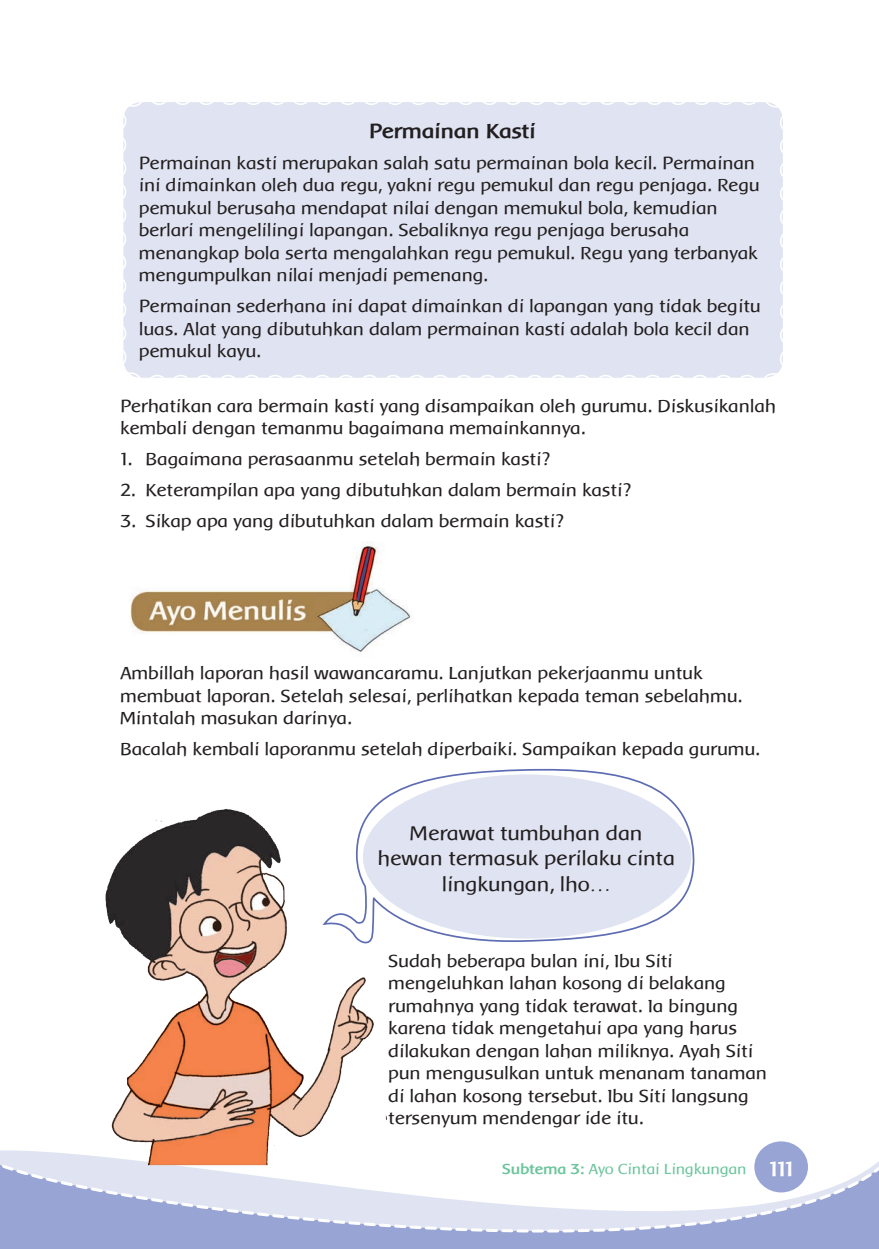
<style>
.page{position:relative;width:879px;height:1249px;background:#fff}
.page>*{position:absolute;margin:0;border:0;box-sizing:border-box;transform-origin:0 0}
.t1{font:700 21px "Baar Metanoia";color:#231f20}
.t2{font:20.4px/25.5px "Baar Metanoia";color:#231f20;text-align:center}
.t3{font:18px/22.5px "Baar Metanoia";color:#231f20}
.t4{font:15px "Baar Metanoia";color:#6bc59c}
.s1{font-weight:700}
.s2{font-weight:700;font-size:21px;color:#fff}
</style>
<div class="page">
<div style="left:123px;top:102px;width:660px;height:276px;background:#e0e4f2"></div>
<svg style="left:422px;top:768px;width:273px;height:174px"></svg>
<div style="left:363px;top:774px;width:328px;height:164px;background:#e0e4f2;border-radius:50%"></div>
<svg style="left:0;top:1148px;width:878px;height:100px"></svg>
<img style="left:42px;top:781px;width:387px;height:453px">
<img style="left:130px;top:541px;width:281px;height:111px">
<p class="t1" style="left:369px;top:119px;width:168px">Permainan Kasti</p>
<p class="t3" style="left:139px;top:152px;width:622px">Permainan kasti merupakan salah satu permainan bola kecil. Permainan ini dimainkan oleh dua regu, yakni regu pemukul dan regu penjaga. Regu pemukul berusaha mendapat nilai dengan memukul bola, kemudian berlari mengelilingi lapangan. Sebaliknya regu penjaga berusaha menangkap bola serta mengalahkan regu pemukul. Regu yang terbanyak mengumpulkan nilai menjadi pemenang.</p>
<p class="t3" style="left:139px;top:295px;width:623px">Permainan sederhana ini dapat dimainkan di lapangan yang tidak begitu luas. Alat yang dibutuhkan dalam permainan kasti adalah bola kecil dan pemukul kayu.</p>
<p class="t3" style="left:120px;top:394px;width:657px">Perhatikan cara bermain kasti yang disampaikan oleh gurumu. Diskusikanlah kembali dengan temanmu bagaimana memainkannya.</p>
<p class="t3" style="left:120px;top:448px;width:431px">1. Bagaimana perasaanmu setelah bermain kasti?</p>
<p class="t3" style="left:120px;top:479px;width:512px">2. Keterampilan apa yang dibutuhkan dalam bermain kasti?</p>
<p class="t3" style="left:120px;top:510px;width:445px">3. Sikap apa yang dibutuhkan dalam bermain kasti?</p>
<p class="t3" style="left:120px;top:662px;width:623px">Ambillah laporan hasil wawancaramu. Lanjutkan pekerjaanmu untuk membuat laporan. Setelah selesai, perlihatkan kepada teman sebelahmu.<br>Mintalah masukan darinya.</p>
<p class="t3" style="left:120px;top:738px;width:641px">Bacalah kembali laporanmu setelah diperbaiki. Sampaikan kepada gurumu.</p>
<p class="t2" style="left:378px;top:820px;width:299px">Merawat tumbuhan dan hewan termasuk perilaku cinta lingkungan, lho…</p>
<p class="t3" style="left:388px;top:949px;width:380px">Sudah beberapa bulan ini, Ibu Siti mengeluhkan lahan kosong di belakang rumahnya yang tidak terawat. Ia bingung karena tidak mengetahui apa yang harus dilakukan dengan lahan miliknya. Ayah Siti pun mengusulkan untuk menanam tanaman di lahan kosong tersebut. Ibu Siti langsung tersenyum mendengar ide itu.</p>
<p class="t4" style="left:502px;top:1160px;width:293px"><span class="s1">Subtema 3:</span> Ayo Cintai Lingkungan <span class="s2">111</span></p>
</div>
